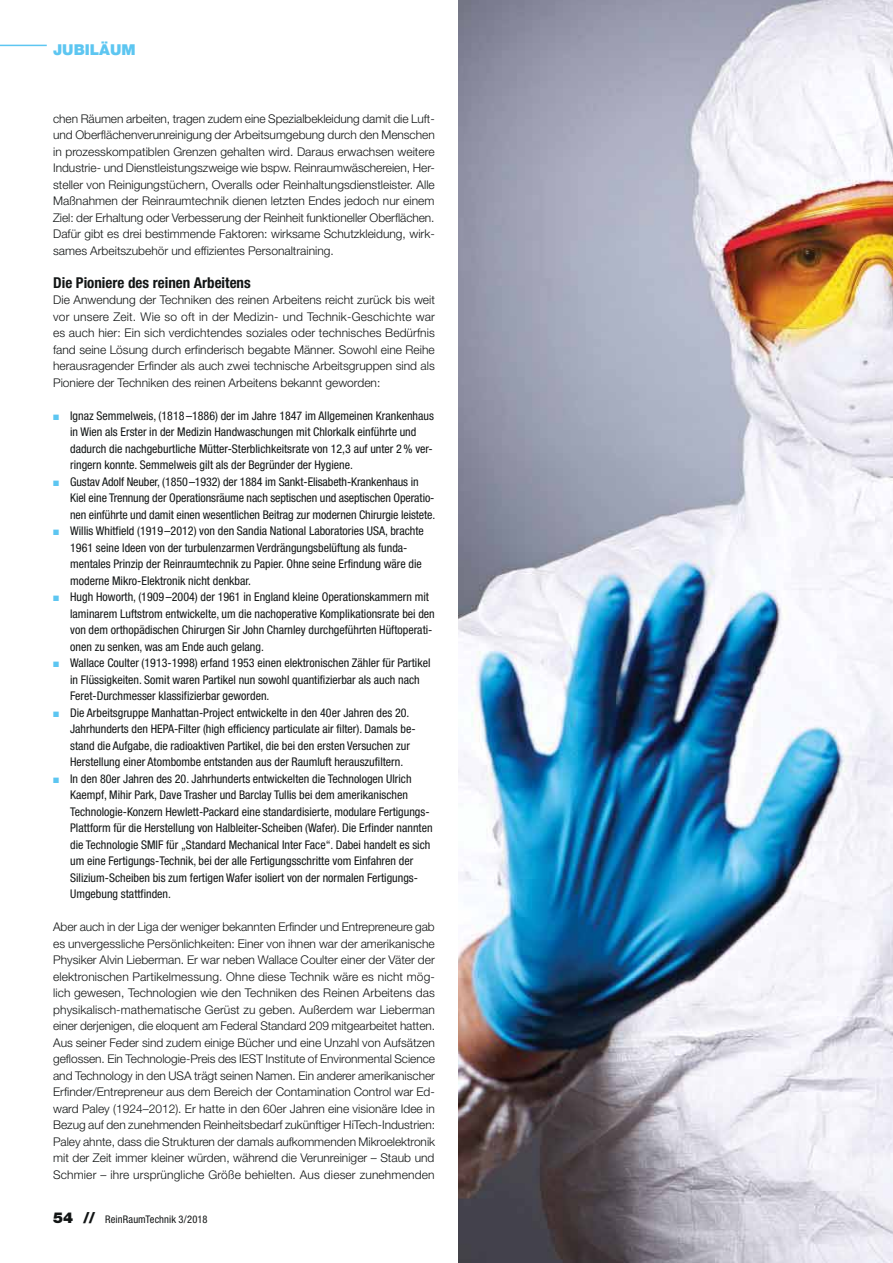
<style>
.page{position:relative;width:893px;height:1263px;background:#fff}
.page>*{position:absolute;margin:0;border:0;box-sizing:border-box;transform-origin:0 0}
.t1{font:700 condensed 15px "Helvetica Neue LT Std";color:#121515}
.t2{font:900 15px "Helvetica Neue LT Std";color:#5dc6f1}
.t3{font:300 12px/16.5px "Helvetica Neue LT Std";color:#121515;text-align:justify}
.t4{font:condensed 12px "Helvetica Neue LT Std";color:#121515}
.t5{font:condensed 10.5px "Helvetica Neue LT Std";letter-spacing:.01em;color:#121515}
.s1{color:#5dc6f1}
.s2{font-weight:900;font-stretch:normal;font-size:15px}
</style>
<div class="page">
<img style="left:458px;top:0;width:435px;height:1263px">
<hr style="left:0;top:45px;width:47px;height:1px;background:#5dc6f1">
<p class="t2" style="left:53px;top:45px;width:84px">JUBILÄUM</p>
<p class="t3" style="left:53px;top:112px;width:383px">chen Räumen arbeiten, tragen zudem eine Spezialbekleidung damit die Luft&shy;und Oberflächenverunreinigung der Arbeitsumgebung durch den Menschen in prozesskompatiblen Grenzen gehalten wird. Daraus erwachsen weitere Industrie- und Dienstleistungszweige wie bspw. Reinraumwäschereien, Her&shy;steller von Reinigungstüchern, Overalls oder Reinhaltungsdienstleister. Alle Maßnahmen der Reinraumtechnik dienen letzten Endes jedoch nur einem Ziel: der Erhaltung oder Verbesserung der Reinheit funktioneller Oberflächen.<br>Dafür gibt es drei bestimmende Faktoren: wirksame Schutzkleidung, wirk&shy;sames Arbeitszubehör und effizientes Personaltraining.</p>
<p class="t1" style="left:53px;top:277px;width:199px">Die Pioniere des reinen Arbeitens</p>
<p class="t3" style="left:53px;top:293px;width:383px">Die Anwendung der Techniken des reinen Arbeitens reicht zurück bis weit vor unsere Zeit. Wie so oft in der Medizin- und Technik-Geschichte war es auch hier: Ein sich verdichtendes soziales oder technisches Bedürfnis fand seine Lösung durch erfinderisch begabte Männer. Sowohl eine Reihe herausragender Erfinder als auch zwei technische Arbeitsgruppen sind als Pioniere der Techniken des reinen Arbeitens bekannt geworden:</p>
<p class="t4" style="left:53px;top:411px;width:382px"><span class="s1">◾</span> Ignaz Semmelweis, (1818 –1886) der im Jahre 1847 im Allgemeinen Krankenhaus</p>
<p class="t4" style="left:70px;top:428px;width:348px">in Wien als Erster in der Medizin Handwaschungen mit Chlorkalk einführte und</p>
<p class="t4" style="left:70px;top:444px;width:364px">dadurch die nachgeburtliche Mütter-Sterblichkeitsrate von 12,3 auf unter 2 % ver-</p>
<p class="t4" style="left:70px;top:461px;width:284px">ringern konnte. Semmelweis gilt als der Begründer der Hygiene.</p>
<p class="t4" style="left:53px;top:477px;width:367px"><span class="s1">◾</span> Gustav Adolf Neuber, (1850 –1932) der 1884 im Sankt-Elisabeth-Krankenhaus in</p>
<p class="t4" style="left:70px;top:494px;width:366px">Kiel eine Trennung der Operationsräume nach septischen und aseptischen Operatio-</p>
<p class="t4" style="left:70px;top:510px;width:367px">nen einführte und damit einen wesentlichen Beitrag zur modernen Chirurgie leistete.</p>
<p class="t4" style="left:53px;top:527px;width:372px"><span class="s1">◾</span> Willis Whitfield (1919 –2012) von den Sandia National Laboratories USA, brachte</p>
<p class="t4" style="left:70px;top:543px;width:339px">1961 seine Ideen von der turbulenzarmen Verdrängungsbelüftung als funda-</p>
<p class="t4" style="left:70px;top:560px;width:353px">mentales Prinzip der Reinraumtechnik zu Papier. Ohne seine Erfindung wäre die</p>
<p class="t4" style="left:70px;top:576px;width:182px">moderne Mikro-Elektronik nicht denkbar.</p>
<p class="t4" style="left:53px;top:593px;width:377px"><span class="s1">◾</span> Hugh Howorth, (1909 –2004) der 1961 in England kleine Operationskammern mit</p>
<p class="t4" style="left:70px;top:609px;width:366px">laminarem Luftstrom entwickelte, um die nachoperative Komplikationsrate bei den</p>
<p class="t4" style="left:70px;top:626px;width:364px">von dem orthopädischen Chirurgen Sir John Charnley durchgeführten Hüftoperati-</p>
<p class="t4" style="left:70px;top:642px;width:195px">onen zu senken, was am Ende auch gelang.</p>
<p class="t4" style="left:53px;top:659px;width:379px"><span class="s1">◾</span> Wallace Coulter (1913-1998) erfand 1953 einen elektronischen Zähler für Partikel</p>
<p class="t4" style="left:70px;top:675px;width:351px">in Flüssigkeiten. Somit waren Partikel nun sowohl quantifizierbar als auch nach</p>
<p class="t4" style="left:70px;top:692px;width:201px">Feret-Durchmesser klassifizierbar geworden.</p>
<p class="t4" style="left:53px;top:708px;width:358px"><span class="s1">◾</span> Die Arbeitsgruppe Manhattan-Project entwickelte in den 40er Jahren des 20.</p>
<p class="t4" style="left:70px;top:725px;width:347px">Jahrhunderts den HEPA-Filter (high efficiency particulate air filter). Damals be-</p>
<p class="t4" style="left:70px;top:741px;width:341px">stand die Aufgabe, die radioaktiven Partikel, die bei den ersten Versuchen zur</p>
<p class="t4" style="left:70px;top:758px;width:335px">Herstellung einer Atombombe entstanden aus der Raumluft herauszufiltern.</p>
<p class="t4" style="left:53px;top:774px;width:360px"><span class="s1">◾</span> In den 80er Jahren des 20. Jahrhunderts entwickelten die Technologen Ulrich</p>
<p class="t4" style="left:70px;top:791px;width:339px">Kaempf, Mihir Park, Dave Trasher und Barclay Tullis bei dem amerikanischen</p>
<p class="t4" style="left:70px;top:807px;width:361px">Technologie-Konzern Hewlett-Packard eine standardisierte, modulare Fertigungs-</p>
<p class="t4" style="left:70px;top:824px;width:364px">Plattform für die Herstellung von Halbleiter-Scheiben (Wafer). Die Erfinder nannten</p>
<p class="t4" style="left:70px;top:840px;width:362px">die Technologie SMIF für „Standard Mechanical Inter Face“. Dabei handelt es sich</p>
<p class="t4" style="left:70px;top:857px;width:345px">um eine Fertigungs-Technik, bei der alle Fertigungsschritte vom Einfahren der</p>
<p class="t4" style="left:70px;top:873px;width:349px">Silizium-Scheiben bis zum fertigen Wafer isoliert von der normalen Fertigungs-</p>
<p class="t4" style="left:70px;top:890px;width:102px">Umgebung stattfinden.</p>
<p class="t3" style="left:53px;top:920px;width:383px">Aber auch in der Liga der weniger bekannten Erfinder und Entrepreneure gab es unvergessliche Persönlichkeiten: Einer von ihnen war der amerikanische Physiker Alvin Lieberman. Er war neben Wallace Coulter einer der Väter der elektronischen Partikelmessung. Ohne diese Technik wäre es nicht mög&shy;lich gewesen, Technologien wie den Techniken des Reinen Arbeitens das physikalisch-mathematische Gerüst zu geben. Außerdem war Lieberman einer derjenigen, die eloquent am Federal Standard 209 mitgearbeitet hatten.<br>Aus seiner Feder sind zudem einige Bücher und eine Unzahl von Aufsätzen geflossen. Ein Technologie-Preis des IEST Institute of Environmental Science and Technology in den USA trägt seinen Namen. Ein anderer amerikanischer Erfinder/Entrepreneur aus dem Bereich der Contamination Control war Ed&shy;ward Paley (1924–2012). Er hatte in den 60er Jahren eine visionäre Idee in Bezug auf den zunehmenden Reinheitsbedarf zukünftiger HiTech-Industrien:<br>Paley ahnte, dass die Strukturen der damals aufkommenden Mikroelektronik mit der Zeit immer kleiner würden, während die Verunreiniger – Staub und Schmier – ihre ursprüngliche Größe behielten. Aus dieser zunehmenden</p>
<p class="t5" style="left:53px;top:1215px;width:156px"><span class="s2">54 //</span> ReinRaumTechnik 3/2018</p>
</div>
